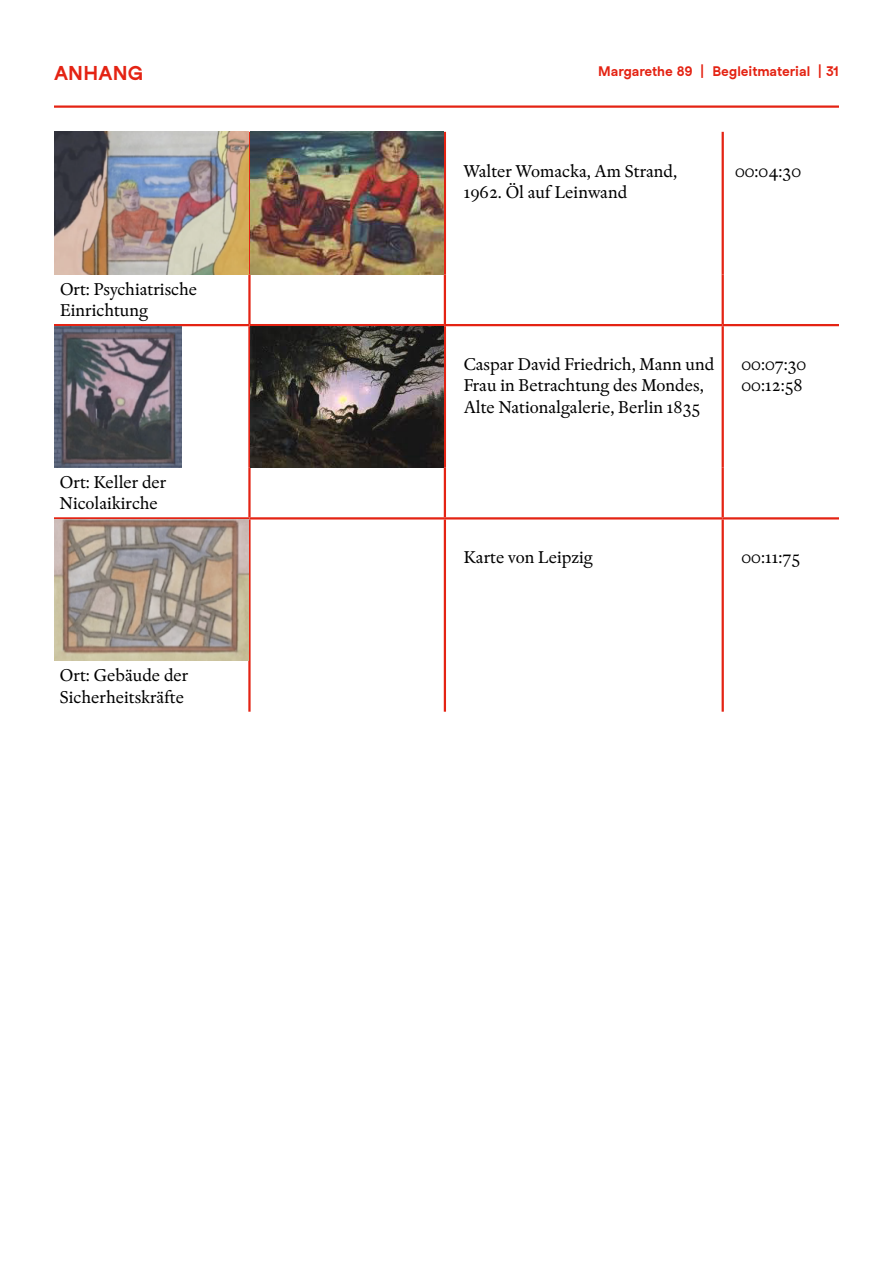
<style>
.page{position:relative;width:893px;height:1263px;background:#fff}
.page>*{position:absolute;margin:0;border:0;box-sizing:border-box;transform-origin:0 0}
.t1{font:700 19.5px "Studio Feixen Sans DOK";letter-spacing:.01em;color:#e42313}
.t2{font:18px/21.6px "Rongel";color:#000}
.t3{font:700 13.5px "Studio Feixen Sans DOK";color:#e42313}
</style>
<div class="page">
<hr style="left:54px;top:105px;width:785px;height:3px;background:#e42313">
<hr style="left:722px;top:132px;width:2px;height:142px;background:#e42313">
<hr style="left:722px;top:274px;width:2px;height:50px;background:#e42313">
<hr style="left:722px;top:326px;width:2px;height:142px;background:#e42313">
<hr style="left:722px;top:468px;width:2px;height:49px;background:#e42313">
<hr style="left:722px;top:519px;width:2px;height:142px;background:#e42313">
<hr style="left:722px;top:661px;width:2px;height:51px;background:#e42313">
<hr style="left:444px;top:132px;width:2px;height:142px;background:#e42313">
<hr style="left:444px;top:274px;width:2px;height:50px;background:#e42313">
<hr style="left:444px;top:326px;width:2px;height:142px;background:#e42313">
<hr style="left:444px;top:468px;width:2px;height:49px;background:#e42313">
<hr style="left:444px;top:519px;width:2px;height:142px;background:#e42313">
<hr style="left:444px;top:661px;width:2px;height:51px;background:#e42313">
<hr style="left:248px;top:132px;width:3px;height:142px;background:#e42313">
<hr style="left:248px;top:274px;width:3px;height:50px;background:#e42313">
<hr style="left:54px;top:324px;width:195px;height:2px;background:#e42313">
<hr style="left:249px;top:324px;width:196px;height:2px;background:#e42313">
<hr style="left:248px;top:326px;width:3px;height:142px;background:#e42313">
<hr style="left:445px;top:324px;width:278px;height:2px;background:#e42313">
<hr style="left:723px;top:324px;width:116px;height:2px;background:#e42313">
<hr style="left:248px;top:468px;width:3px;height:49px;background:#e42313">
<hr style="left:54px;top:517px;width:195px;height:2px;background:#e42313">
<hr style="left:249px;top:517px;width:196px;height:2px;background:#e42313">
<hr style="left:248px;top:519px;width:3px;height:142px;background:#e42313">
<hr style="left:445px;top:517px;width:278px;height:2px;background:#e42313">
<hr style="left:723px;top:517px;width:116px;height:2px;background:#e42313">
<hr style="left:248px;top:661px;width:3px;height:51px;background:#e42313">
<img style="left:54px;top:132px;width:194px;height:142px">
<img style="left:251px;top:132px;width:193px;height:142px">
<img style="left:54px;top:326px;width:127px;height:142px">
<img style="left:251px;top:326px;width:193px;height:142px">
<img style="left:54px;top:519px;width:194px;height:142px">
<p class="t1" style="left:54px;top:61px;width:90px">ANHANG</p>
<p class="t2" style="left:60px;top:278px;width:139px">Ort: Psychiatrische<br>Einrichtung</p>
<p class="t2" style="left:60px;top:472px;width:108px">Ort: Keller der<br>Nicolaikirche</p>
<p class="t2" style="left:60px;top:665px;width:130px">Ort: Gebäude der<br>Sicherheitskräfte</p>
<p class="t3" style="left:598px;top:63px;width:242px">Margarethe 89 | Begleitmaterial | 31</p>
<p class="t2" style="left:464px;top:160px;width:215px">Walter Womacka, Am Strand,<br>1962. Öl auf Leinwand</p>
<p class="t2" style="left:735px;top:160px;width:68px">00:04:30</p>
<p class="t2" style="left:464px;top:354px;width:252px">Caspar David Friedrich, Mann und<br>Frau in Betrachtung des Mondes,<br>Alte Nationalgalerie, Berlin 1835</p>
<p class="t2" style="left:741px;top:354px;width:66px">00:07:30<br>00:12:58</p>
<p class="t2" style="left:464px;top:547px;width:131px">Karte von Leipzig</p>
<p class="t2" style="left:741px;top:547px;width:60px">00:11:75</p>
</div>
